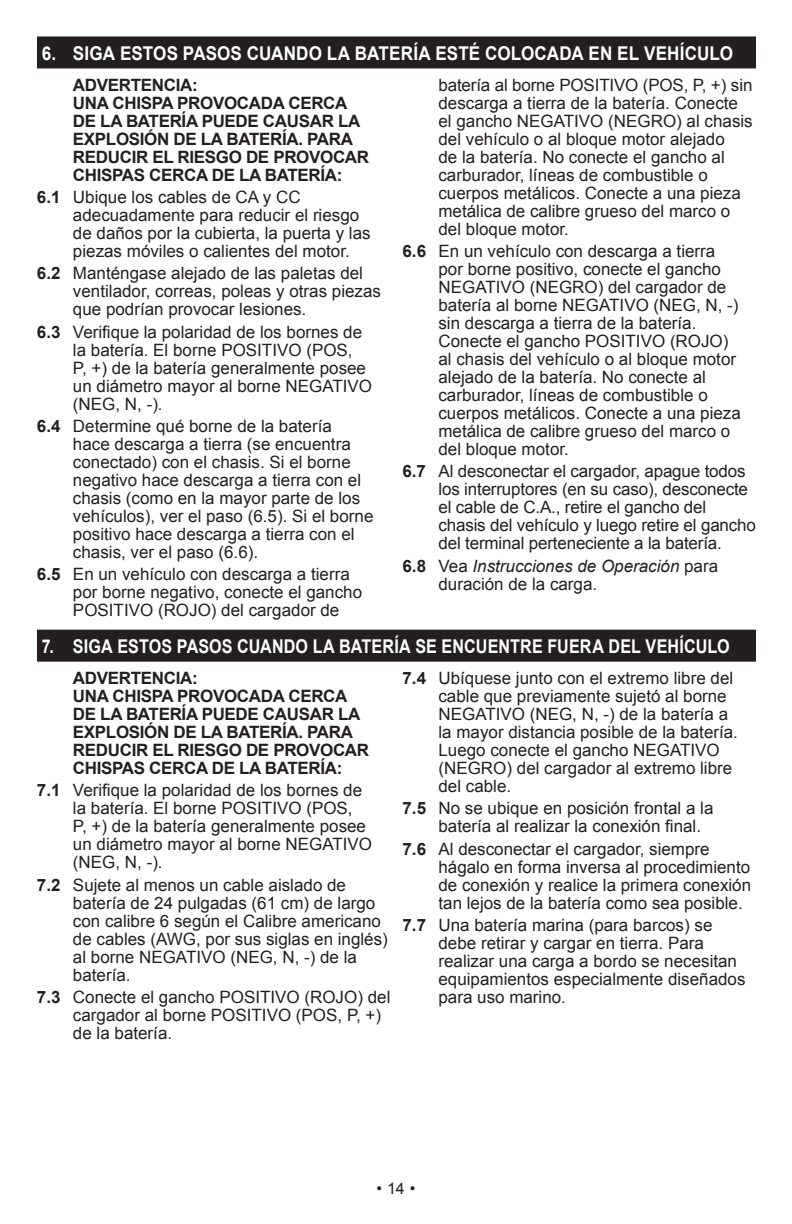
<style>
.page{position:relative;width:792px;height:1224px;background:#fff}
.page>*{position:absolute;margin:0;border:0;box-sizing:border-box;transform-origin:0 0}
.t1{font:700 19px "Arial";letter-spacing:.01em;color:#fff;scale:.85 1}
.t2{font:700 19px "Arial";letter-spacing:.01em;color:#fff;scale:.9 1}
.t3{font:17px/18px "Arial";color:#231f20}
.No_Sub_Numbers_new{font:700 17px/18px "Arial";letter-spacing:-.02em;color:#231f20}
.t4{font:16px "Arial";color:#231f20}
.s1{font-weight:700}
.s2{font-style:italic}
</style>
<div class="page">
<div style="left:37px;top:36px;width:719px;height:32px;background:#231f20"></div>
<div style="left:37px;top:630px;width:719px;height:32px;background:#231f20"></div>
<p class="t2" style="left:42px;top:41px;width:770px">6. SIGA ESTOS PASOS CUANDO LA BATERÍA ESTÉ COLOCADA EN EL VEHÍCULO</p>
<p class="No_Sub_Numbers_new" style="left:73px;top:76px;width:298px">ADVERTENCIA:<br>UNA CHISPA PROVOCADA CERCA<br>DE LA BATERÍA PUEDE CAUSAR LA<br>EXPLOSIÓN DE LA BATERÍA. PARA<br>REDUCIR EL RIESGO DE PROVOCAR<br>CHISPAS CERCA DE LA BATERÍA:</p>
<p class="t3" style="left:73px;top:188px;width:299px;text-indent:-36px"><span class="s1">6.1</span> Ubique los cables de CA y CC adecuadamente para reducir el riesgo de daños por la cubierta, la puerta y las piezas móviles o calientes del motor.</p>
<p class="t3" style="left:73px;top:265px;width:310px;text-indent:-36px"><span class="s1">6.2</span> Manténgase alejado de las paletas del ventilador, correas, poleas y otras piezas que podrían provocar lesiones.</p>
<p class="t3" style="left:73px;top:323px;width:301px;text-indent:-36px"><span class="s1">6.3</span> Verifique la polaridad de los bornes de la batería. El borne POSITIVO (POS,<br>P, +) de la batería generalmente posee un diámetro mayor al borne NEGATIVO (NEG, N, -).</p>
<p class="t3" style="left:73px;top:417px;width:302px;text-indent:-36px"><span class="s1">6.4</span> Determine qué borne de la batería<br>hace descarga a tierra (se encuentra conectado) con el chasis. Si el borne negativo hace descarga a tierra con el chasis (como en la mayor parte de los vehículos), ver el paso (6.5). Si el borne positivo hace descarga a tierra con el chasis, ver el paso (6.6).</p>
<p class="t3" style="left:73px;top:566px;width:291px;text-indent:-36px"><span class="s1">6.5</span> En un vehículo con descarga a tierra por borne negativo, conecte el gancho<br>POSITIVO (ROJO) del cargador de</p>
<p class="t3" style="left:438px;top:76px;width:316px">batería al borne POSITIVO (POS, P, +) sin descarga a tierra de la batería. Conecte el gancho NEGATIVO (NEGRO) al chasis del vehículo o al bloque motor alejado<br>de la batería. No conecte el gancho al carburador, líneas de combustible o cuerpos metálicos. Conecte a una pieza metálica de calibre grueso del marco o del bloque motor.</p>
<p class="t3" style="left:438px;top:242px;width:304px;text-indent:-36px"><span class="s1">6.6</span> En un vehículo con descarga a tierra por borne positivo, conecte el gancho NEGATIVO (NEGRO) del cargador de batería al borne NEGATIVO (NEG, N, -) sin descarga a tierra de la batería.<br>Conecte el gancho POSITIVO (ROJO) al chasis del vehículo o al bloque motor alejado de la batería. No conecte al carburador, líneas de combustible o cuerpos metálicos. Conecte a una pieza metálica de calibre grueso del marco o del bloque motor.</p>
<p class="t3" style="left:438px;top:463px;width:319px;text-indent:-36px"><span class="s1">6.7</span> Al desconectar el cargador, apague todos los interruptores (en su caso), desconecte el cable de C.A., retire el gancho del chasis del vehículo y luego retire el gancho del terminal perteneciente a la batería.</p>
<p class="t3" style="left:438px;top:557px;width:281px;text-indent:-36px"><span class="s1">6.8</span> Vea <span class="s2">Instrucciones de Operación</span> para duración de la carga.</p>
<p class="t1" style="left:42px;top:634px;width:811px">7. SIGA ESTOS PASOS CUANDO LA BATERÍA SE ENCUENTRE FUERA DEL VEHÍCULO</p>
<p class="No_Sub_Numbers_new" style="left:73px;top:670px;width:298px">ADVERTENCIA:<br>UNA CHISPA PROVOCADA CERCA<br>DE LA BATERÍA PUEDE CAUSAR LA<br>EXPLOSIÓN DE LA BATERÍA. PARA<br>REDUCIR EL RIESGO DE PROVOCAR<br>CHISPAS CERCA DE LA BATERÍA:</p>
<p class="t3" style="left:73px;top:782px;width:301px;text-indent:-36px"><span class="s1">7.1</span> Verifique la polaridad de los bornes de la batería. El borne POSITIVO (POS,<br>P, +) de la batería generalmente posee un diámetro mayor al borne NEGATIVO (NEG, N, -).</p>
<p class="t3" style="left:73px;top:876px;width:316px;text-indent:-36px"><span class="s1">7.2</span> Sujete al menos un cable aislado de batería de 24 pulgadas (61 cm) de largo con calibre 6 según el Calibre americano de cables (AWG, por sus siglas en inglés) al borne NEGATIVO (NEG, N, -) de la batería.</p>
<p class="t3" style="left:73px;top:988px;width:319px;text-indent:-36px"><span class="s1">7.3</span> Conecte el gancho POSITIVO (ROJO) del cargador al borne POSITIVO (POS, P, +) de la batería.</p>
<p class="t3" style="left:438px;top:669px;width:301px;text-indent:-36px"><span class="s1">7.4</span> Ubíquese junto con el extremo libre del cable que previamente sujetó al borne NEGATIVO (NEG, N, -) de la batería a la mayor distancia posible de la batería.<br>Luego conecte el gancho NEGATIVO (NEGRO) del cargador al extremo libre del cable.</p>
<p class="t3" style="left:438px;top:800px;width:276px;text-indent:-36px"><span class="s1">7.5</span> No se ubique en posición frontal a la batería al realizar la conexión final.</p>
<p class="t3" style="left:438px;top:840px;width:314px;text-indent:-36px"><span class="s1">7.6</span> Al desconectar el cargador, siempre hágalo en forma inversa al procedimiento de conexión y realice la primera conexión tan lejos de la batería como sea posible.</p>
<p class="t3" style="left:438px;top:916px;width:309px;text-indent:-36px"><span class="s1">7.7</span> Una batería marina (para barcos) se debe retirar y cargar en tierra. Para realizar una carga a bordo se necesitan equipamientos especialmente diseñados para uso marino.</p>
<p class="t4" style="left:376px;top:1178px;width:41px">•14•</p>
</div>
